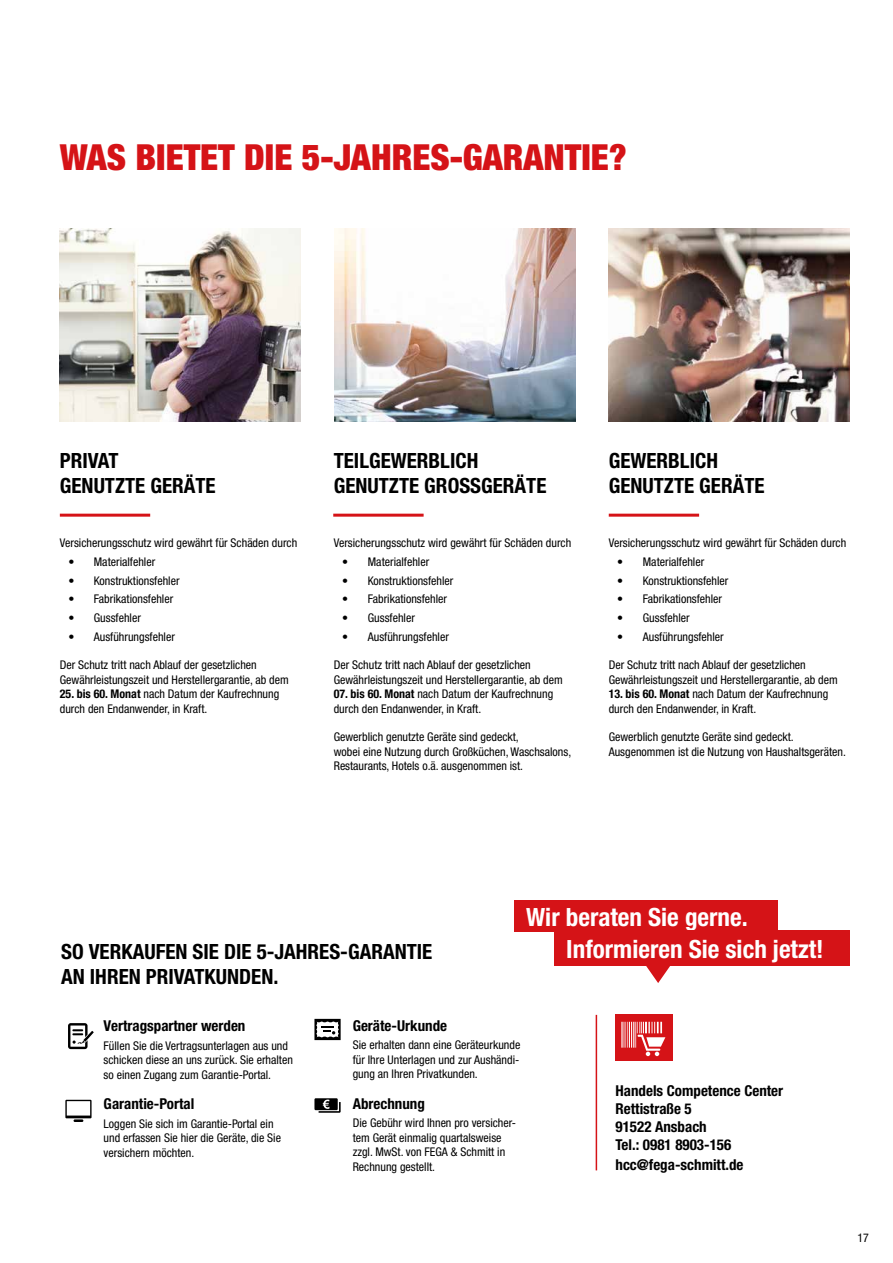
<style>
.page{position:relative;width:893px;height:1263px;background:#fff}
.page>*{position:absolute;margin:0;border:0;box-sizing:border-box;transform-origin:0 0}
.t1{font:900 condensed 36px "Helvetica Neue";color:#d51317}
.t2{font:700 condensed 25.2px/32.2px "Helvetica Neue";color:#fff}
.t3{font:700 condensed 21px/25.2px "Helvetica Neue";color:#000}
.t4{font:700 condensed 15px/18px "Helvetica Neue";color:#000}
.t5{font:condensed 12px/14.4px "Helvetica Neue";color:#000}
.s1{font-weight:700}
</style>
<div class="page">
<img style="left:60px;top:229px;width:241px;height:193px">
<img style="left:335px;top:229px;width:241px;height:193px">
<img style="left:609px;top:229px;width:241px;height:193px">
<hr style="left:60px;top:514px;width:90px;height:3px;background:#d51317">
<hr style="left:333px;top:514px;width:91px;height:3px;background:#d51317">
<hr style="left:609px;top:514px;width:90px;height:3px;background:#d51317">
<svg style="left:68px;top:1023px;width:26px;height:26px"></svg>
<svg style="left:65px;top:1100px;width:27px;height:22px"></svg>
<div style="left:314px;top:1098px;width:24px;height:12px;background:#000"></div>
<svg style="left:319px;top:1099px;width:22px;height:14px"></svg>
<svg style="left:314px;top:1019px;width:27px;height:21px"></svg>
<div style="left:615px;top:1015px;width:57px;height:46px;background:#d51317"></div>
<svg style="left:621px;top:1022px;width:44px;height:34px"></svg>
<div style="left:514px;top:900px;width:263px;height:32px;background:#d51317"></div>
<div style="left:554px;top:931px;width:296px;height:35px;background:#d51317"></div>
<svg style="left:646px;top:966px;width:24px;height:17px"></svg>
<hr style="left:596px;top:1015px;width:1px;height:155px;background:#d51317">
<h1 class="t1" style="left:60px;top:135px;width:569px">WAS BIETET DIE 5-JAHRES-GARANTIE?</h1>
<h3 class="t3" style="left:60px;top:448px;width:157px">PRIVAT<br>GENUTZTE GERÄTE</h3>
<p class="t5" style="left:60px;top:536px;width:239px">Versicherungsschutz wird gewährt für Schäden durch</p>
<p class="t5" style="left:68px;top:554px;width:88px">• Materialfehler</p>
<p class="t5" style="left:68px;top:573px;width:113px">• Konstruktionsfehler</p>
<p class="t5" style="left:68px;top:592px;width:106px">• Fabrikationsfehler</p>
<p class="t5" style="left:68px;top:610px;width:74px">• Gussfehler</p>
<p class="t5" style="left:68px;top:629px;width:108px">• Ausführungsfehler</p>
<p class="t5" style="left:60px;top:658px;width:230px">Der Schutz tritt nach Ablauf der gesetzlichen<br>Gewährleistungszeit und Herstellergarantie, ab dem</p>
<p class="t5" style="left:60px;top:687px;width:221px"><span class="s1">25. bis 60. Monat</span> nach Datum der Kaufrechnung durch den Endanwender, in Kraft.</p>
<h3 class="t3" style="left:334px;top:448px;width:214px">TEILGEWERBLICH<br>GENUTZTE GROSSGERÄTE</h3>
<p class="t5" style="left:334px;top:536px;width:239px">Versicherungsschutz wird gewährt für Schäden durch</p>
<p class="t5" style="left:342px;top:554px;width:88px">• Materialfehler</p>
<p class="t5" style="left:342px;top:573px;width:113px">• Konstruktionsfehler</p>
<p class="t5" style="left:342px;top:592px;width:106px">• Fabrikationsfehler</p>
<p class="t5" style="left:342px;top:610px;width:74px">• Gussfehler</p>
<p class="t5" style="left:342px;top:629px;width:108px">• Ausführungsfehler</p>
<p class="t5" style="left:334px;top:658px;width:230px">Der Schutz tritt nach Ablauf der gesetzlichen<br>Gewährleistungszeit und Herstellergarantie, ab dem</p>
<p class="t5" style="left:334px;top:687px;width:221px"><span class="s1">07. bis 60. Monat</span> nach Datum der Kaufrechnung durch den Endanwender, in Kraft.</p>
<p class="t5" style="left:334px;top:730px;width:239px">Gewerblich genutzte Geräte sind gedeckt,<br>wobei eine Nutzung durch Großküchen, Waschsalons,<br>Restaurants, Hotels o.ä. ausgenommen ist.</p>
<h3 class="t3" style="left:609px;top:448px;width:157px">GEWERBLICH<br>GENUTZTE GERÄTE</h3>
<p class="t5" style="left:609px;top:536px;width:239px">Versicherungsschutz wird gewährt für Schäden durch</p>
<p class="t5" style="left:617px;top:554px;width:88px">• Materialfehler</p>
<p class="t5" style="left:617px;top:573px;width:113px">• Konstruktionsfehler</p>
<p class="t5" style="left:617px;top:592px;width:106px">• Fabrikationsfehler</p>
<p class="t5" style="left:617px;top:610px;width:74px">• Gussfehler</p>
<p class="t5" style="left:617px;top:629px;width:108px">• Ausführungsfehler</p>
<p class="t5" style="left:609px;top:658px;width:230px">Der Schutz tritt nach Ablauf der gesetzlichen<br>Gewährleistungszeit und Herstellergarantie, ab dem</p>
<p class="t5" style="left:609px;top:687px;width:221px"><span class="s1">13. bis 60. Monat</span> nach Datum der Kaufrechnung durch den Endanwender, in Kraft.</p>
<p class="t5" style="left:609px;top:730px;width:239px">Gewerblich genutzte Geräte sind gedeckt.<br>Ausgenommen ist die Nutzung von Haushaltsgeräten.</p>
<h3 class="t3" style="left:61px;top:938px;width:373px">SO VERKAUFEN SIE DIE 5-JAHRES-GARANTIE<br>AN IHREN PRIVATKUNDEN.</h3>
<h2 class="t2" style="left:566px;top:900px;width:259px;text-indent:-40px">Wir beraten Sie gerne.<br>Informieren Sie sich jetzt!</h2>
<p class="t4" style="left:104px;top:1016px;width:143px">Vertragspartner werden</p>
<p class="t5" style="left:104px;top:1038px;width:191px">Füllen Sie die Vertragsunterlagen aus und schicken diese an uns zurück. Sie erhalten so einen Zugang zum Garantie-Portal.</p>
<p class="t4" style="left:104px;top:1095px;width:92px">Garantie-Portal</p>
<p class="t5" style="left:104px;top:1116px;width:179px">Loggen Sie sich im Garantie-Portal ein und erfassen Sie hier die Geräte, die Sie versichern möchten.</p>
<p class="t4" style="left:353px;top:1016px;width:96px">Geräte-Urkunde</p>
<p class="t5" style="left:353px;top:1038px;width:169px;text-align:justify">Sie erhalten dann eine Geräteurkunde für Ihre Unterlagen und zur Aushändi&shy;gung an Ihren Privatkunden.</p>
<p class="t4" style="left:353px;top:1094px;width:74px">Abrechnung</p>
<p class="t5" style="left:353px;top:1116px;width:165px">Die Gebühr wird Ihnen pro versicher&shy;tem Gerät einmalig quartalsweise zzgl. MwSt. von FEGA &amp; Schmitt in<br>Rechnung gestellt.</p>
<p class="t4" style="left:615px;top:1081px;width:169px">Handels Competence Center<br>Rettistraße 5<br>91522 Ansbach<br>Tel.: 0981 8903-156</p>
<p class="t4" style="left:615px;top:1155px;width:130px">hcc@fega-schmitt.de</p>
<p class="t5" style="left:857px;top:1230px;width:13px">17</p>
</div>
